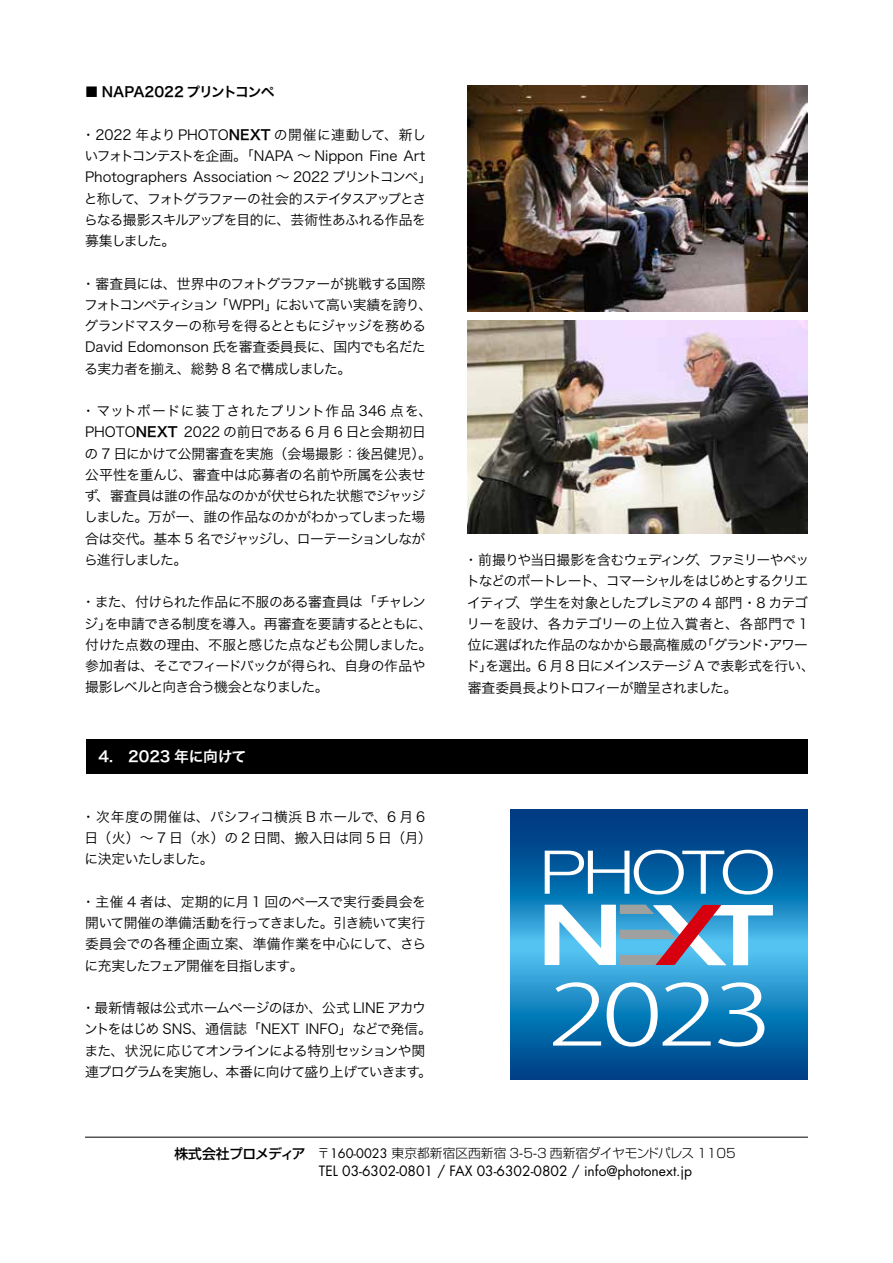
<style>
.page{position:relative;width:893px;height:1263px;background:#fff}
.page>*{position:absolute;margin:0;border:0;box-sizing:border-box;transform-origin:0 0}
.t1{font:14.85px "Hira Kaku Pro W6";letter-spacing:-.02em;color:#fff}
.t2{font:13.8px/21.3px "Hira Kaku Pro W3";letter-spacing:-.045em;color:#000}
.t3{font:13.8px/21.3px "Hira Kaku Pro W3";letter-spacing:-.015em;color:#000}
.t4{font:13.8px/21.3px "Hira Kaku Pro W3";letter-spacing:-.02em;color:#000}
.t5{font:13.8px "Futura";color:#000}
.t6{font:13.8px "Hira Kaku Pro W6";letter-spacing:-.055em;color:#000}
.t7{font:300 12.75px "Shin Go Pro";color:#000}
.s1{font-family:"Hira Kaku Pro W6"}
.s2{font-weight:500;font-size:13.8px}
.s3{font-family:"Futura";font-weight:400}
</style>
<div class="page">
<hr style="left:85px;top:1137px;width:723px;height:1px;background:#000">
<div style="left:86px;top:739px;width:721px;height:34px;background:#000"></div>
<svg style="left:510px;top:810px;width:297px;height:269px"></svg>
<svg style="left:545px;top:905px;width:228px;height:60px"></svg>
<svg style="left:545px;top:850px;width:228px;height:44px"></svg>
<svg style="left:553px;top:982px;width:48px;height:63px"></svg>
<svg style="left:607px;top:982px;width:104px;height:64px"></svg>
<svg style="left:718px;top:982px;width:46px;height:64px"></svg>
<img style="left:468px;top:85px;width:340px;height:227px">
<img style="left:468px;top:320px;width:340px;height:213px">
<p class="t6" style="left:85px;top:80px;width:191px">■ NAPA2022 プリントコンペ</p>
<p class="t3" style="left:82px;top:123px;width:352px">・2022 年より PHOTO<span class="s1">NEXT</span> の開催に連動して、新しいフォトコンテストを企画。「NAPA 〜 Nippon Fine Art<br>Photographers Association 〜 2022 プリントコンペ」と称して、フォトグラファーの社会的ステイタスアップとさらなる撮影スキルアップを目的に、芸術性あふれる作品を募集しました。</p>
<p class="t2" style="left:82px;top:272px;width:352px">・審査員には、世界中のフォトグラファーが挑戦する国際フォトコンペティション「WPPI」において高い実績を誇り、グランドマスターの称号を得るとともにジャッジを務める<br>David Edomonson 氏を審査委員長に、国内でも名だたる実力者を揃え、総勢 8 名で構成しました。</p>
<p class="t2" style="left:82px;top:399px;width:352px">・マットボードに装丁されたプリント作品 346 点を、<br>PHOTO<span class="s1">NEXT</span> 2022 の前日である 6 月 6 日と会期初日の 7 日にかけて公開審査を実施（会場撮影：後呂健児）。公平性を重んじ、審査中は応募者の名前や所属を公表せず、審査員は誰の作品なのかが伏せられた状態でジャッジしました。万が一、誰の作品なのかがわかってしまった場合は交代。基本 5 名でジャッジし、ローテーションしながら進行しました。</p>
<p class="t2" style="left:82px;top:591px;width:352px">・また、付けられた作品に不服のある審査員は「チャレンジ」を申請できる制度を導入。再審査を要請するとともに、付けた点数の理由、不服と感じた点なども公開しました。参加者は、そこでフィードバックが得られ、自身の作品や撮影レベルと向き合う機会となりました。</p>
<p class="t1" style="left:99px;top:743px;width:149px">4.　2023 年に向けて</p>
<p class="t4" style="left:82px;top:805px;width:352px">・次年度の開催は、パシフィコ横浜 B ホールで、6 月 6日（火）～ 7 日（水）の 2 日間、搬入日は同 5 日（月）に決定いたしました。</p>
<p class="t2" style="left:82px;top:890px;width:346px;text-align:justify">・主催 4 者は、定期的に月 1 回のペースで実行委員会を開いて開催の準備活動を行ってきました。引き続いて実行委員会での各種企画立案、準備作業を中心にして、さらに充実したフェア開催を目指します。</p>
<p class="t2" style="left:82px;top:996px;width:352px">・最新情報は公式ホームページのほか、公式 LINE アカウントをはじめ SNS、通信誌「NEXT INFO」などで発信。また、状況に応じてオンラインによる特別セッションや関連プログラムを実施し、本番に向けて盛り上げていきます。</p>
<p class="t2" style="left:464px;top:548px;width:352px">・前撮りや当日撮影を含むウェディング、ファミリーやペットなどのポートレート、コマーシャルをはじめとするクリエイティブ、学生を対象としたプレミアの 4 部門・8 カテゴリーを設け、各カテゴリーの上位入賞者と、各部門で 1位に選ばれた作品のなかから最高権威の「グランド・アワード」を選出。6 月 8 日にメインステージ A で表彰式を行い、審査委員長よりトロフィーが贈呈されました。</p>
<p class="t7" style="left:174px;top:1143px;width:563px"><span class="s2">株式会社プロメディア</span> 〒<span class="s3">160-0023</span> 東京都新宿区西新宿 3-5-3 西新宿ダイヤモンドパレス 1105</p>
<p class="t5" style="left:319px;top:1162px;width:375px">TEL 03-6302-0801 / FAX 03-6302-0802 / info@photonext.jp</p>
</div>
